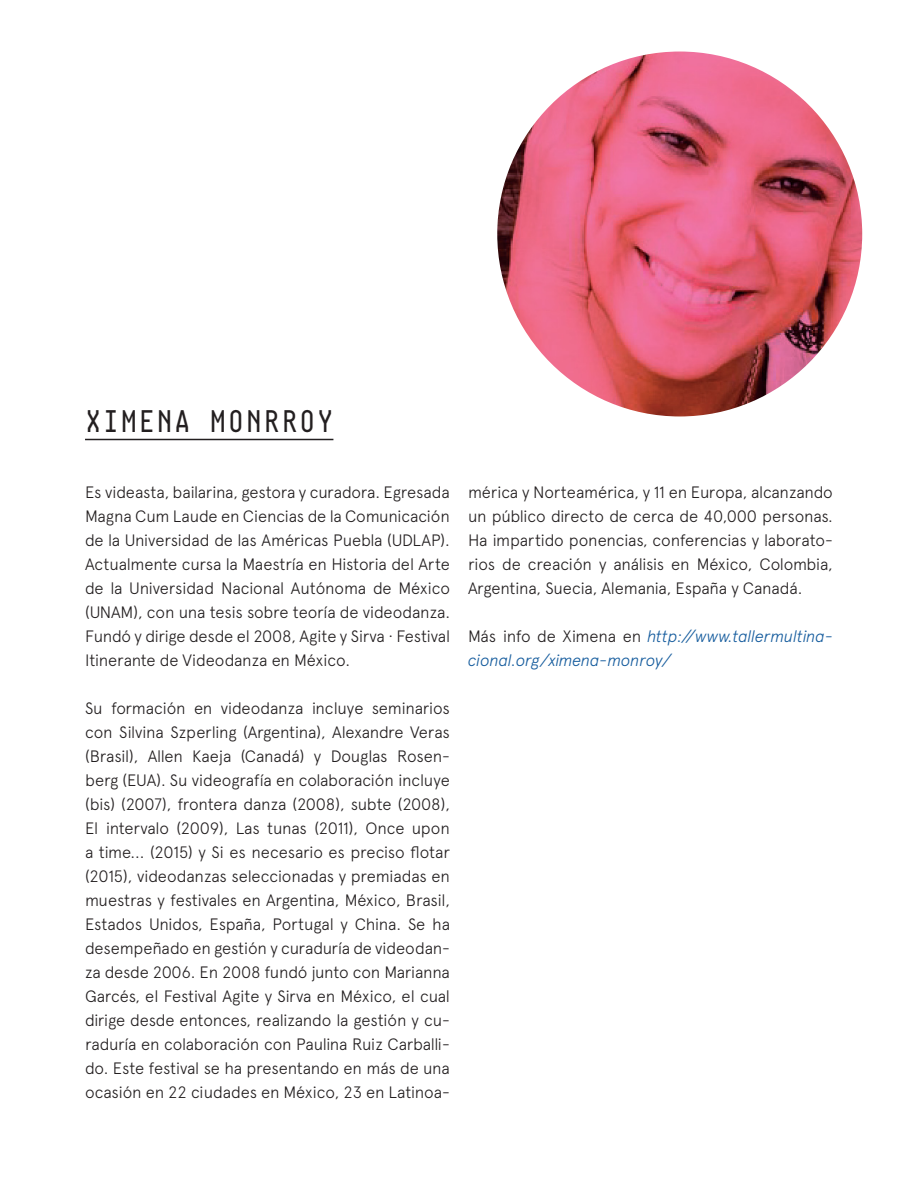
<style>
.page{position:relative;width:918px;height:1188px;background:#fff}
.page>*{position:absolute;margin:0;border:0;box-sizing:border-box;transform-origin:0 0}
.subtítulos{font:30px "Pragma";letter-spacing:.05em;color:#231f20}
.t1{font:300 16.5px/24px "Apercu";letter-spacing:-.015em;color:#231f20;text-align:justify}
.t2{font:italic 300 16.5px/24px "Apercu";letter-spacing:-.02em;color:#175d9e}
.s1{font-style:normal;color:#231f20}
</style>
<div class="page">
<hr style="left:85px;top:439px;width:248px;height:1px;background:#231f20">
<img style="left:497px;top:52px;width:365px;height:364px;border-radius:182px">
<p class="subtítulos" style="left:85px;top:401px;width:250px">XIMENA MONRROY</p>
<p class="t1" style="left:85px;top:480px;width:367px">Es videasta, bailarina, gestora y curadora. Egresada Magna Cum Laude en Ciencias de la Comunicación de la Universidad de las Américas Puebla (UDLAP).<br>Actualmente cursa la Maestría en Historia del Arte de la Universidad Nacional Autónoma de México (UNAM), con una tesis sobre teoría de videodanza.<br>Fundó y dirige desde el 2008, Agite y Sirva · Festival Itinerante de Videodanza en México.</p>
<p class="t1" style="left:85px;top:696px;width:366px">Su formación en videodanza incluye seminarios con Silvina Szperling (Argentina), Alexandre Veras (Brasil), Allen Kaeja (Canadá) y Douglas Rosen&shy;berg (EUA). Su videografía en colaboración incluye (bis) (2007), frontera danza (2008), subte (2008), El intervalo (2009), Las tunas (2011), Once upon a time... (2015) y Si es necesario es preciso flotar (2015), videodanzas seleccionadas y premiadas en muestras y festivales en Argentina, México, Brasil, Estados Unidos, España, Portugal y China. Se ha desempeñado en gestión y curaduría de videodan&shy;za desde 2006. En 2008 fundó junto con Marianna Garcés, el Festival Agite y Sirva en México, el cual dirige desde entonces, realizando la gestión y cu&shy;raduría en colaboración con Paulina Ruiz Carballi&shy;do. Este festival se ha presentando en más de una ocasión en 22 ciudades en México, 23 en Latinoa-</p>
<p class="t1" style="left:468px;top:480px;width:366px">mérica y Norteamérica, y 11 en Europa, alcanzando un público directo de cerca de 40,000 personas.<br>Ha impartido ponencias, conferencias y laborato&shy;rios de creación y análisis en México, Colombia, Argentina, Suecia, Alemania, España y Canadá.</p>
<p class="t2" style="left:468px;top:624px;width:366px"><span class="s1">Más info de Ximena en</span> http://www.tallermultina&shy;cional.org/ximena-monroy/</p>
</div>
